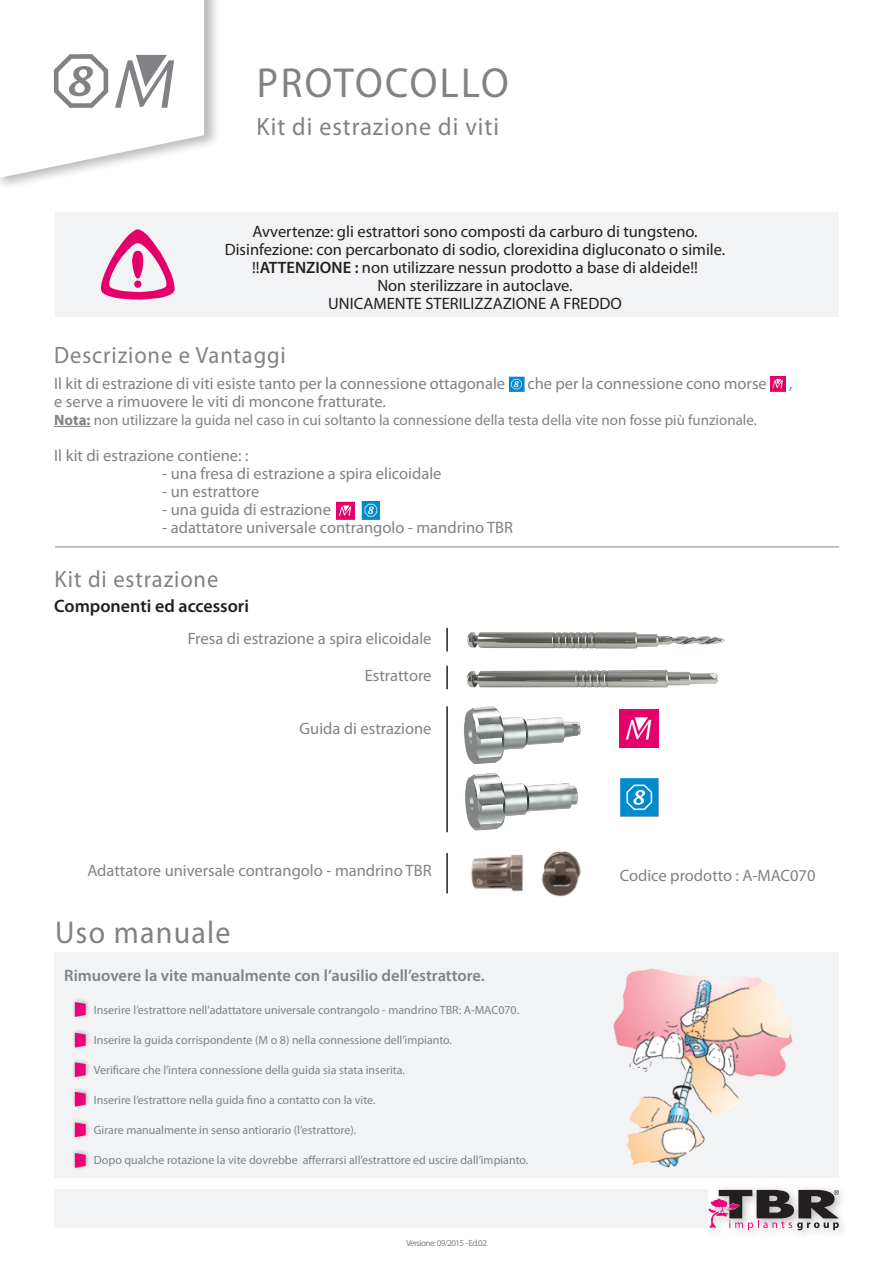
<style>
.page{position:relative;width:893px;height:1263px;background:#fff}
.page>*{position:absolute;margin:0;border:0;box-sizing:border-box;transform-origin:0 0}
.t1{font:42.15px "Myriad Pro";letter-spacing:.06em;color:#808285;scale:.95 1}
.t2{font:31.5px "Myriad Pro";letter-spacing:.04em;color:#808285;scale:.95 1}
.t3{font:25.2px "Myriad Pro";letter-spacing:.04em;color:#808285;scale:.95 1}
.t4{font:23.7px "Myriad Pro";letter-spacing:.04em;color:#808285;scale:.95 1}
.t5{font:600 18px "Myriad Pro";color:#231f20}
.t6{font:16.5px "Myriad Pro";color:#808285}
.t7{font:16.5px "Myriad Pro";color:#231f20}
.t8{font:600 16.5px "Myriad Pro";color:#808285}
.t9{font:15px "Myriad Pro";color:#808285}
.t10{font:12px "Myriad Pro";color:#808285}
.t11{font:9px "Myriad Pro";letter-spacing:-.06em;color:#808285}
.s1{font-weight:600}
.s2{font-weight:700}
</style>
<div class="page">
<div style="left:54px;top:952px;width:785px;height:226px;background:#f2f3f4"></div>
<div style="left:55px;top:212px;width:784px;height:105px;background:#f2f3f4"></div>
<svg style="left:100px;top:229px;width:75px;height:71px"></svg>
<div style="left:134px;top:280px;width:7px;height:8px;background:#e3006a;border-radius:50%"></div>
<div style="left:0;top:0;width:220px;height:192px;background:#231f20;opacity:.3"></div>
<svg style="left:0;top:0;width:204px;height:178px"></svg>
<div style="left:54px;top:1189px;width:654px;height:39px;background:#f2f3f4"></div>
<div style="left:704px;top:1185px;width:145px;height:56px;background:#fcfcfc"></div>
<svg style="left:708px;top:1189px;width:131px;height:41px"></svg>
<div style="left:71px;top:997px;width:20px;height:23px;background:#231f20;opacity:.3"></div>
<svg style="left:75px;top:1002px;width:11px;height:15px"></svg>
<div style="left:71px;top:1028px;width:20px;height:23px;background:#231f20;opacity:.3"></div>
<svg style="left:75px;top:1033px;width:11px;height:14px"></svg>
<div style="left:71px;top:1057px;width:20px;height:23px;background:#231f20;opacity:.3"></div>
<svg style="left:75px;top:1062px;width:11px;height:15px"></svg>
<div style="left:71px;top:1087px;width:20px;height:23px;background:#231f20;opacity:.3"></div>
<svg style="left:75px;top:1092px;width:11px;height:15px"></svg>
<div style="left:71px;top:1117px;width:20px;height:24px;background:#231f20;opacity:.3"></div>
<svg style="left:75px;top:1122px;width:11px;height:15px"></svg>
<div style="left:71px;top:1148px;width:20px;height:23px;background:#231f20;opacity:.3"></div>
<svg style="left:75px;top:1153px;width:11px;height:15px"></svg>
<img style="left:613px;top:968px;width:180px;height:199px">
<hr style="left:54px;top:426px;width:36px;height:1px;background:#808285">
<img style="left:509px;top:376px;width:16px;height:16px">
<img style="left:770px;top:376px;width:16px;height:15px">
<img style="left:337px;top:502px;width:17px;height:17px">
<img style="left:362px;top:502px;width:17px;height:17px">
<hr style="left:55px;top:546px;width:784px;height:1px;background:#808285">
<img style="left:466px;top:670px;width:253px;height:18px">
<img style="left:446px;top:627px;width:279px;height:25px">
<img style="left:464px;top:706px;width:117px;height:58px">
<img style="left:465px;top:772px;width:113px;height:59px">
<img style="left:620px;top:778px;width:39px;height:38px">
<img style="left:620px;top:709px;width:39px;height:39px">
<img style="left:471px;top:851px;width:110px;height:46px">
<hr style="left:446px;top:628px;width:2px;height:23px;background:#231f20">
<hr style="left:446px;top:666px;width:2px;height:23px;background:#231f20">
<hr style="left:446px;top:706px;width:2px;height:126px;background:#231f20">
<hr style="left:446px;top:853px;width:2px;height:40px;background:#231f20">
<p class="t1" style="left:257px;top:57px;width:267px">PROTOCOLLO</p>
<p class="t3" style="left:257px;top:111px;width:257px">Kit di estrazione di viti</p>
<p class="t7" style="left:252px;top:221px;width:447px">Avvertenze: gli estrattori sono composti da carburo di tungsteno.</p>
<p class="t7" style="left:225px;top:239px;width:502px">Disinfezione: con percarbonato di sodio, clorexidina digluconato o simile.</p>
<p class="t7" style="left:252px;top:257px;width:447px">!!<span class="s1">ATTENZIONE :</span> non utilizzare nessun prodotto a base di aldeide!!</p>
<p class="t7" style="left:377px;top:275px;width:197px">Non sterilizzare in autoclave.</p>
<p class="t7" style="left:328px;top:293px;width:295px">UNICAMENTE STERILIZZAZIONE A FREDDO</p>
<p class="t4" style="left:54px;top:340px;width:245px">Descrizione e Vantaggi</p>
<p class="t6" style="left:54px;top:373px;width:452px">Il kit di estrazione di viti esiste tanto per la connessione ottagonale</p>
<p class="t6" style="left:527px;top:373px;width:241px">che per la connessione cono morse</p>
<p class="t6" style="left:789px;top:373px;width:5px">,</p>
<p class="t6" style="left:54px;top:391px;width:333px">e serve a rimuovere le viti di moncone fratturate.</p>
<p class="t9" style="left:54px;top:411px;width:704px"><span class="s2">Nota:</span> non utilizzare la guida nel caso in cui soltanto la connessione della testa della vite non fosse più funzionale.</p>
<p class="t6" style="left:54px;top:445px;width:196px">Il kit di estrazione contiene: :</p>
<p class="t6" style="left:162px;top:463px;width:281px">- una fresa di estrazione a spira elicoidale</p>
<p class="t6" style="left:162px;top:481px;width:99px">- un estrattore</p>
<p class="t6" style="left:162px;top:499px;width:170px">- una guida di estrazione</p>
<p class="t6" style="left:162px;top:517px;width:352px">- adattatore universale contrangolo - mandrino TBR</p>
<p class="t4" style="left:55px;top:564px;width:174px">Kit di estrazione</p>
<p class="t5" style="left:54px;top:594px;width:196px">Componenti ed accessori</p>
<p class="t6" style="left:188px;top:628px;width:245px">Fresa di estrazione a spira elicoidale</p>
<p class="t6" style="left:365px;top:666px;width:68px">Estrattore</p>
<p class="t6" style="left:300px;top:719px;width:133px">Guida di estrazione</p>
<p class="t6" style="left:87px;top:861px;width:346px">Adattatore universale contrangolo - mandrino TBR</p>
<p class="t6" style="left:620px;top:865px;width:197px">Codice prodotto : A-MAC070</p>
<p class="t2" style="left:55px;top:913px;width:186px">Uso manuale</p>
<p class="t8" style="left:64px;top:965px;width:422px">Rimuovere la vite manualmente con l’ausilio dell’estrattore.</p>
<p class="t10" style="left:94px;top:1002px;width:427px">Inserire l’estrattore nell’adattatore universale contrangolo - mandrino TBR: A-MAC070.</p>
<p class="t10" style="left:94px;top:1032px;width:360px">Inserire la guida corrispondente (M o 8) nella connessione dell’impianto.</p>
<p class="t10" style="left:94px;top:1062px;width:313px">Verificare che l’intera connessione della guida sia stata inserita.</p>
<p class="t10" style="left:94px;top:1092px;width:283px">Inserire l’estrattore nella guida fino a contatto con la vite.</p>
<p class="t10" style="left:94px;top:1122px;width:264px">Girare manualmente in senso antiorario (l’estrattore).</p>
<p class="t10" style="left:94px;top:1152px;width:436px">Dopo qualche rotazione la vite dovrebbe afferrarsi all’estrattore ed uscire dall’impianto.</p>
<p class="t11" style="left:406px;top:1238px;width:82px">Versione: 09/2015 - Ed.02</p>
</div>
